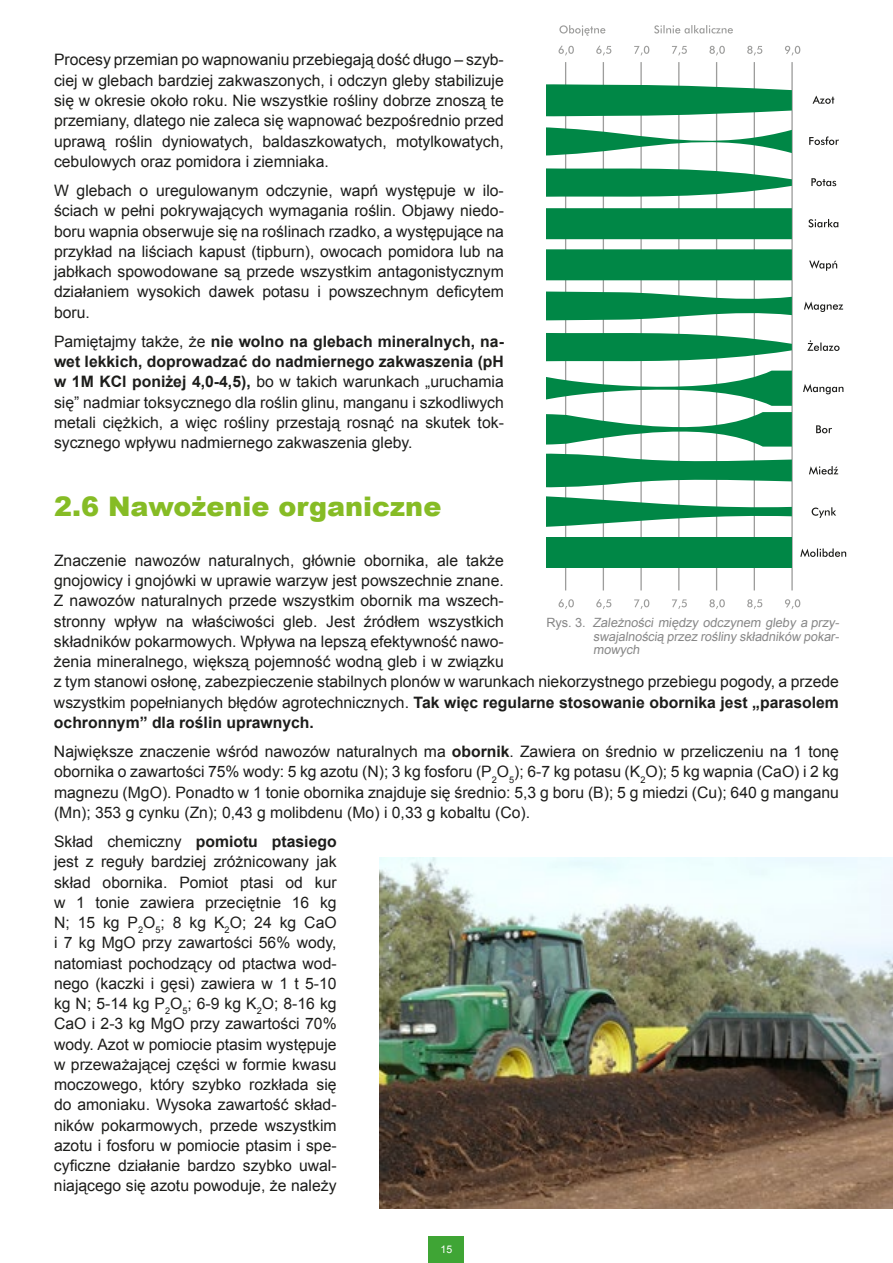
<style>
.page{position:relative;width:893px;height:1263px;background:#fff}
.page>*{position:absolute;margin:0;border:0;box-sizing:border-box;transform-origin:0 0}
.t1{font:900 27px "Arial";color:#86bc25}
.t2{font:15.75px/20.2px "Arial";color:#1d1d1b;text-align:justify}
.t3{font:12.75px/13.5px "Arial";color:#878787;text-align:justify}
.t4{font:10.5px "Arial";color:#fff}
.s1{font-weight:700}
</style>
<div class="page">
<div style="left:429px;top:1236px;width:35px;height:27px;background:#3fa535"></div>
<hr style="left:565px;top:62px;width:1px;height:528px;background:#9d9d9c">
<hr style="left:603px;top:62px;width:1px;height:528px;background:#9d9d9c">
<hr style="left:640px;top:62px;width:2px;height:528px;background:#9d9d9c">
<hr style="left:678px;top:62px;width:1px;height:528px;background:#9d9d9c">
<hr style="left:716px;top:62px;width:1px;height:528px;background:#9d9d9c">
<hr style="left:754px;top:62px;width:1px;height:528px;background:#9d9d9c">
<hr style="left:791px;top:62px;width:2px;height:528px;background:#9d9d9c">
<hr style="left:546px;top:62px;width:1px;height:528px;background:#9d9d9c">
<div style="left:546px;top:537px;width:246px;height:31px;background:#008746"></div>
<svg style="left:546px;top:290px;width:246px;height:32px"></svg>
<svg style="left:546px;top:371px;width:246px;height:166px"></svg>
<svg style="left:546px;top:330px;width:246px;height:35px"></svg>
<div style="left:546px;top:249px;width:246px;height:31px;background:#008746"></div>
<div style="left:546px;top:208px;width:246px;height:31px;background:#008746"></div>
<svg style="left:546px;top:165px;width:246px;height:35px"></svg>
<svg style="left:546px;top:81px;width:246px;height:78px"></svg>
<svg style="left:558px;top:45px;width:242px;height:11px"></svg>
<svg style="left:558px;top:599px;width:242px;height:10px"></svg>
<svg style="left:559px;top:25px;width:46px;height:11px"></svg>
<svg style="left:654px;top:25px;width:79px;height:9px"></svg>
<svg style="left:800px;top:96px;width:46px;height:461px"></svg>
<img style="left:379px;top:858px;width:514px;height:351px">
<p class="t2" style="left:54px;top:50px;width:451px">Procesy przemian po wapnowaniu przebiegają dość długo – szyb&shy;ciej w glebach bardziej zakwaszonych, i odczyn gleby stabilizuje się w okresie około roku. Nie wszystkie rośliny dobrze znoszą te przemiany, dlatego nie zaleca się wapnować bezpośrednio przed uprawą roślin dyniowatych, baldaszkowatych, motylkowatych, cebulowych oraz pomidora i ziemniaka.</p>
<p class="t2" style="left:54px;top:180px;width:451px">W glebach o uregulowanym odczynie, wapń występuje w ilo&shy;ściach w pełni pokrywających wymagania roślin. Objawy niedo&shy;boru wapnia obserwuje się na roślinach rzadko, a występujące na przykład na liściach kapust (tipburn), owocach pomidora lub na jabłkach spowodowane są przede wszystkim antagonistycznym działaniem wysokich dawek potasu i powszechnym deficytem boru.</p>
<p class="t2" style="left:54px;top:331px;width:451px">Pamiętajmy także, że <span class="s1">nie wolno na glebach mineralnych, na&shy;wet lekkich, doprowadzać do nadmiernego zakwaszenia (pH w 1M KCl poniżej 4,0-4,5),</span> bo w takich warunkach „uruchamia się” nadmiar toksycznego dla roślin glinu, manganu i szkodliwych metali ciężkich, a więc rośliny przestają rosnąć na skutek tok&shy;sycznego wpływu nadmiernego zakwaszenia gleby.</p>
<h1 class="t1" style="left:54px;top:487px;width:389px">2.6 Nawożenie organiczne</h1>
<p class="t2" style="left:54px;top:550px;width:786px;text-align:left">Znaczenie nawozów naturalnych, głównie obornika, ale także<br>gnojowicy i gnojówki w uprawie warzyw jest powszechnie znane.<br>Z nawozów naturalnych przede wszystkim obornik ma wszech-<br>stronny wpływ na właściwości gleb. Jest źródłem wszystkich<br>składników pokarmowych. Wpływa na lepszą efektywność nawo-<br>żenia mineralnego, większą pojemność wodną gleb i w związku<br>z tym stanowi osłonę, zabezpieczenie stabilnych plonów w warunkach niekorzystnego przebiegu pogody, a przede wszystkim popełnianych błędów agrotechnicznych. <span class="s1">Tak więc regularne stosowanie obornika jest „parasolem ochronnym” dla roślin uprawnych.</span></p>
<p class="t2" style="left:54px;top:742px;width:786px">Największe znaczenie wśród nawozów naturalnych ma <span class="s1">obornik</span>. Zawiera on średnio w przeliczeniu na 1 tonę obornika o zawartości 75% wody: 5 kg azotu (N); 3 kg fosforu (P<sub>2</sub>O<sub>5</sub>); 6-7 kg potasu (K<sub>2</sub>O); 5 kg wapnia (CaO) i 2 kg magnezu (MgO). Ponadto w 1 tonie obornika znajduje się średnio: 5,3 g boru (B); 5 g miedzi (Cu); 640 g manganu (Mn); 353 g cynku (Zn); 0,43 g molibdenu (Mo) i 0,33 g kobaltu (Co).</p>
<p class="t2" style="left:54px;top:831px;width:284px">Skład chemiczny <span class="s1">pomiotu ptasiego </span>jest z reguły bardziej zróżnicowany jak skład obornika. Pomiot ptasi od kur w 1 tonie zawiera przeciętnie 16 kg N; 15 kg P<sub>2</sub>O<sub>5</sub>; 8 kg K<sub>2</sub>O; 24 kg CaO i 7 kg MgO przy zawartości 56% wody, natomiast pochodzący od ptactwa wod&shy;nego (kaczki i gęsi) zawiera w 1 t 5-10 kg N; 5-14 kg P<sub>2</sub>O<sub>5</sub>; 6-9 kg K<sub>2</sub>O; 8-16 kg CaO i 2-3 kg MgO przy zawartości 70% wody. Azot w pomiocie ptasim występuje w przeważającej części w formie kwasu moczowego, który szybko rozkłada się do amoniaku. Wysoka zawartość skład&shy;ników pokarmowych, przede wszystkim azotu i fosforu w pomiocie ptasim i spe&shy;cyficzne działanie bardzo szybko uwal&shy;niającego się azotu powoduje, że należy</p>
<p class="t3" style="left:593px;top:616px;width:250px;text-indent:-47px">Ry s . 3 . Zależności między odczynem gleby a przy&shy;swajalnością przez rośliny składników pokar&shy;mowych</p>
<p class="t4" style="left:441px;top:1242px;width:13px">15</p>
</div>
